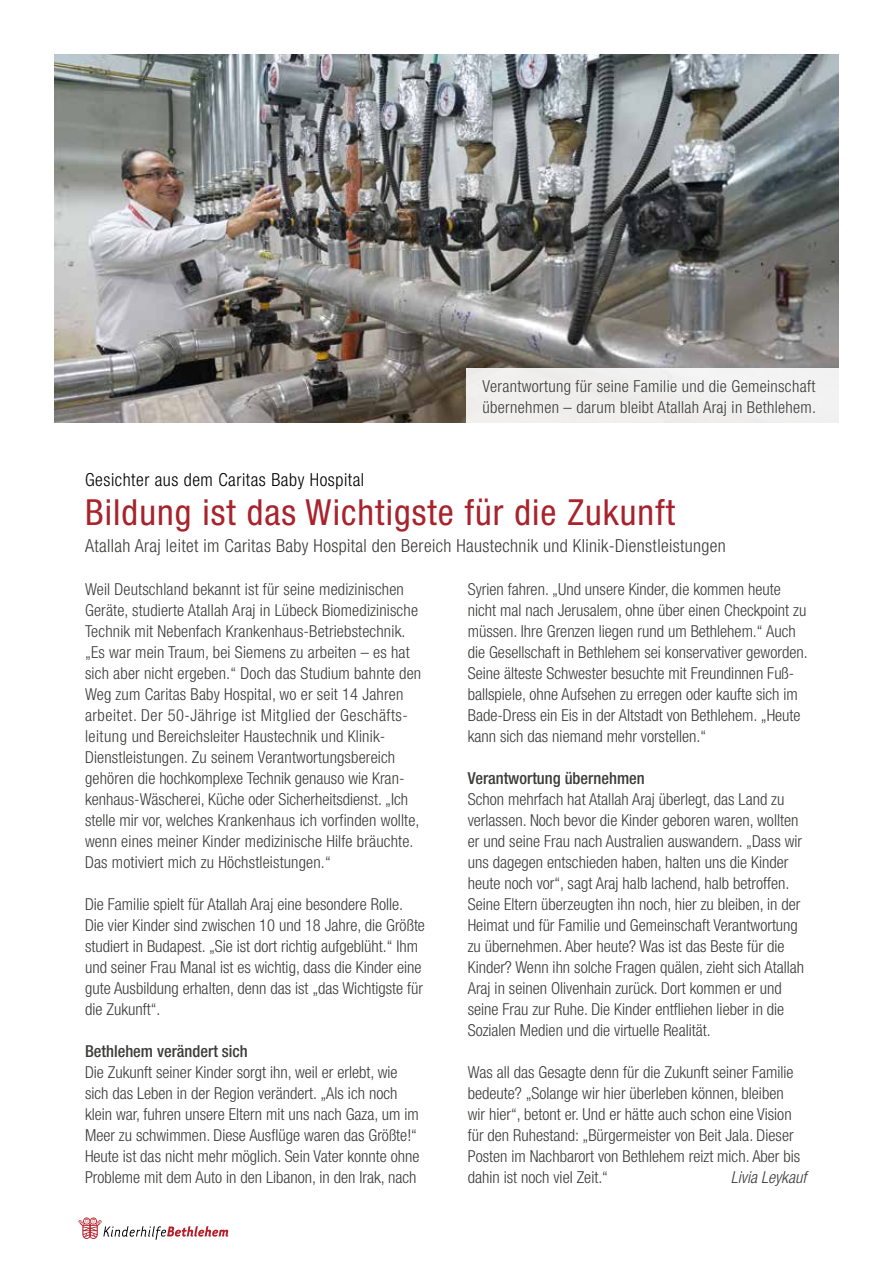
<style>
.page{position:relative;width:893px;height:1263px;background:#fff}
.page>*{position:absolute;margin:0;border:0;box-sizing:border-box;transform-origin:0 0}
.t1{font:condensed 36px "Helvetica Neue";letter-spacing:.03em;color:#a8232c}
.t2{font:300 condensed 18px "Helvetica Neue";letter-spacing:.02em;color:#3c3c3b}
.t3{font:300 condensed 18px "Helvetica Neue";letter-spacing:.03em;color:#000}
.t4{font:300 condensed 16.5px/21px "Helvetica Neue";color:#3c3c3b}
.t5{font:300 condensed 16.5px/21px "Helvetica Neue";letter-spacing:.02em;color:#3c3c3b}
.t6{font:500 condensed 16.5px "Helvetica Neue";color:#3c3c3b}
.t7{font:italic 300 condensed 16.5px "Helvetica Neue";color:#3c3c3b}
</style>
<div class="page">
<img style="left:54px;top:54px;width:785px;height:369px">
<div style="left:467px;top:368px;width:372px;height:55px;background:#f1f0ee"></div>
<svg style="left:78px;top:1217px;width:150px;height:23px"></svg>
<p class="t5" style="left:482px;top:376px;width:335px">Verantwortung für seine Familie und die Gemeinschaft übernehmen – darum bleibt Atallah Araj in Bethlehem.</p>
<p class="t3" style="left:85px;top:470px;width:281px">Gesichter aus dem Caritas Baby Hospital</p>
<h1 class="t1" style="left:85px;top:492px;width:592px">Bildung ist das Wichtigste für die Zukunft</h1>
<p class="t2" style="left:85px;top:536px;width:642px">Atallah Araj leitet im Caritas Baby Hospital den Bereich Haustechnik und Klinik-Dienstleistungen</p>
<p class="t4" style="left:85px;top:578px;width:338px">Weil Deutschland bekannt ist für seine medizinischen Geräte, studierte Atallah Araj in Lübeck Biomedizinische Technik mit Nebenfach Krankenhaus-Betriebstechnik. „Es war mein Traum, bei Siemens zu arbeiten – es hat sich aber nicht ergeben.“ Doch das Studium bahnte den Weg zum Caritas Baby Hospital, wo er seit 14 Jahren arbeitet. Der 50-Jährige ist Mitglied der Geschäfts&shy;leitung und Bereichsleiter Haustechnik und Klinik-Dienstleistungen. Zu seinem Verantwortungsbereich gehören die hochkomplexe Technik genauso wie Kran&shy;kenhaus-Wäscherei, Küche oder Sicherheitsdienst. „Ich stelle mir vor, welches Krankenhaus ich vorfinden wollte, wenn eines meiner Kinder medizinische Hilfe bräuchte.<br>Das motiviert mich zu Höchstleistungen.“</p>
<p class="t4" style="left:85px;top:893px;width:341px">Die Familie spielt für Atallah Araj eine besondere Rolle.<br>Die vier Kinder sind zwischen 10 und 18 Jahre, die Größte studiert in Budapest. „Sie ist dort richtig aufgeblüht.“ Ihm und seiner Frau Manal ist es wichtig, dass die Kinder eine gute Ausbildung erhalten, denn das ist „das Wichtigste für die Zukunft“.</p>
<p class="t6" style="left:85px;top:1041px;width:164px">Bethlehem verändert sich</p>
<p class="t4" style="left:85px;top:1061px;width:336px">Die Zukunft seiner Kinder sorgt ihn, weil er erlebt, wie sich das Leben in der Region verändert. „Als ich noch klein war, fuhren unsere Eltern mit uns nach Gaza, um im Meer zu schwimmen. Diese Ausflüge waren das Größte!“ Heute ist das nicht mehr möglich. Sein Vater konnte ohne Probleme mit dem Auto in den Libanon, in den Irak, nach</p>
<p class="t4" style="left:468px;top:578px;width:341px">Syrien fahren. „Und unsere Kinder, die kommen heute nicht mal nach Jerusalem, ohne über einen Checkpoint zu müssen. Ihre Grenzen liegen rund um Bethlehem.“ Auch die Gesellschaft in Bethlehem sei konservativer geworden.<br>Seine älteste Schwester besuchte mit Freundinnen Fuß&shy;ballspiele, ohne Aufsehen zu erregen oder kaufte sich im Bade-Dress ein Eis in der Altstadt von Bethlehem. „Heute kann sich das niemand mehr vorstellen.“</p>
<p class="t6" style="left:468px;top:768px;width:179px">Verantwortung übernehmen</p>
<p class="t4" style="left:468px;top:788px;width:338px">Schon mehrfach hat Atallah Araj überlegt, das Land zu verlassen. Noch bevor die Kinder geboren waren, wollten er und seine Frau nach Australien auswandern. „Dass wir uns dagegen entschieden haben, halten uns die Kinder heute noch vor“, sagt Araj halb lachend, halb betroffen.<br>Seine Eltern überzeugten ihn noch, hier zu bleiben, in der Heimat und für Familie und Gemeinschaft Verantwortung zu übernehmen. Aber heute? Was ist das Beste für die Kinder? Wenn ihn solche Fragen quälen, zieht sich Atallah Araj in seinen Olivenhain zurück. Dort kommen er und seine Frau zur Ruhe. Die Kinder entfliehen lieber in die Sozialen Medien und die virtuelle Realität.</p>
<p class="t4" style="left:468px;top:1061px;width:334px">Was all das Gesagte denn für die Zukunft seiner Familie bedeute? „Solange wir hier überleben können, bleiben wir hier“, betont er. Und er hätte auch schon eine Vision für den Ruhestand: „Bürgermeister von Beit Jala. Dieser Posten im Nachbarort von Bethlehem reizt mich. Aber bis dahin ist noch viel Zeit.“</p>
<p class="t7" style="left:731px;top:1167px;width:77px">Livia Leykauf</p>
</div>
